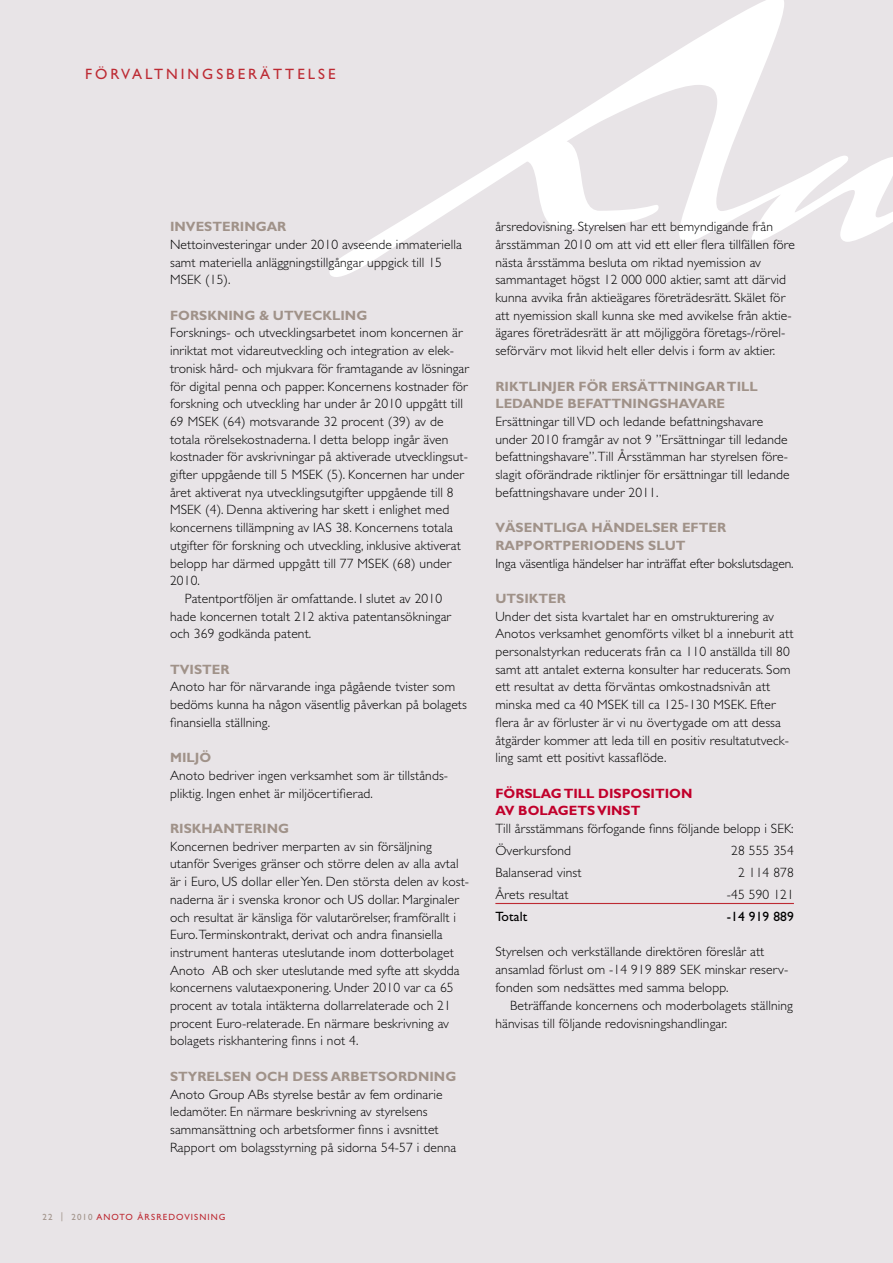
<style>
.page{position:relative;width:893px;height:1263px;background:#e8e4e7}
.page>*{position:absolute;margin:0;border:0;box-sizing:border-box;transform-origin:0 0}
.t1{font:15px "Gill Sans";letter-spacing:.2em;color:#bd2a33}
.t2{font:300 13.5px/17.7px "Gill Sans";letter-spacing:.01em;color:#000}
.t3{font:700 13.5px/17.7px "Gill Sans";color:#a09289}
.t4{font:700 13.5px/17.7px "Gill Sans";color:#c1002b}
.t5{font:13.5px "Gill Sans";letter-spacing:.01em;color:#000}
.t6{font:9px "Gill Sans";letter-spacing:.12em;color:#bd2a33}
.s1{color:#a09289}
</style>
<div class="page">
<svg style="left:329px;top:0;width:564px;height:277px"></svg>
<hr style="left:495px;top:903px;width:299px;height:1px;background:#bd2a33">
<p class="t1" style="left:85px;top:66px;width:252px">FÖRVA LTNINGSBERÄTTELSE</p>
<p class="t3" style="left:170px;top:218px;width:118px">INVESTERINGAR</p>
<p class="t2" style="left:170px;top:236px;width:293px">Nettoinvesteringar under 2010 avseende immateriella samt materiella anläggningstillgångar uppgick till 15<br>MSEK (15).</p>
<p class="t3" style="left:170px;top:306px;width:199px">FORSKNING &amp; UTVECKLING</p>
<p class="t2" style="left:170px;top:324px;width:294px">Forsknings- och utvecklingsarbetet inom koncernen är</p>
<p class="t2" style="left:170px;top:342px;width:285px">inriktat mot vidareutveckling och integration av elek-</p>
<p class="t2" style="left:170px;top:360px;width:300px">tronisk hård- och mjukvara för framtagande av lösningar</p>
<p class="t2" style="left:170px;top:377px;width:299px">för digital penna och papper. Koncernens kostnader för</p>
<p class="t2" style="left:170px;top:395px;width:294px">forskning och utveckling har under år 2010 uppgått till</p>
<p class="t2" style="left:170px;top:413px;width:275px">69 MSEK (64) motsvarande 32 procent (39) av de</p>
<p class="t2" style="left:170px;top:430px;width:280px">totala rörelsekostnaderna. I detta belopp ingår även</p>
<p class="t2" style="left:170px;top:448px;width:299px">kostnader för avskrivningar på aktiverade utvecklingsut-</p>
<p class="t2" style="left:170px;top:466px;width:295px">gifter uppgående till 5 MSEK (5). Koncernen har under</p>
<p class="t2" style="left:170px;top:483px;width:285px">året aktiverat nya utvecklingsutgifter uppgående till 8</p>
<p class="t2" style="left:170px;top:501px;width:281px">MSEK (4). Denna aktivering har skett i enlighet med</p>
<p class="t2" style="left:170px;top:519px;width:284px">koncernens tillämpning av IAS 38. Koncernens totala</p>
<p class="t2" style="left:170px;top:537px;width:292px">utgifter för forskning och utveckling, inklusive aktiverat</p>
<p class="t2" style="left:170px;top:554px;width:283px">belopp har därmed uppgått till 77 MSEK (68) under</p>
<p class="t2" style="left:170px;top:572px;width:31px">2010.</p>
<p class="t2" style="left:185px;top:590px;width:259px">Patentportföljen är omfattande. I slutet av 2010</p>
<p class="t2" style="left:170px;top:607px;width:282px">hade koncernen totalt 212 aktiva patentansökningar</p>
<p class="t2" style="left:170px;top:625px;width:143px">och 369 godkända patent.</p>
<p class="t3" style="left:170px;top:660px;width:61px">TVISTER</p>
<p class="t2" style="left:170px;top:678px;width:298px">Anoto har för närvarande inga pågående tvister som bedöms kunna ha någon väsentlig påverkan på bolagets finansiella ställning.</p>
<p class="t3" style="left:170px;top:749px;width:43px">MILJÖ</p>
<p class="t2" style="left:170px;top:767px;width:280px">Anoto bedriver ingen verksamhet som är tillstånds&shy;pliktig. Ingen enhet är miljöcertifierad.</p>
<p class="t3" style="left:170px;top:820px;width:120px">RISKHANTERING</p>
<p class="t2" style="left:170px;top:837px;width:301px">Koncernen bedriver merparten av sin försäljning utanför Sveriges gränser och större delen av alla avtal är i Euro, US dollar eller Yen. Den största delen av kost&shy;naderna är i svenska kronor och US dollar. Marginaler och resultat är känsliga för valutarörelser, framförallt i Euro. Terminskontrakt, derivat och andra finansiella instrument hanteras uteslutande inom dotterbolaget Anoto AB och sker uteslutande med syfte att skydda koncernens valutaexponering. Under 2010 var ca 65 procent av totala intäkterna dollarrelaterade och 21 procent Euro-relaterade. En närmare beskrivning av bolagets riskhantering finns i not 4.</p>
<p class="t3" style="left:170px;top:1067px;width:288px">STYRELSEN OCH DESS ARBETSORDNING</p>
<p class="t2" style="left:170px;top:1085px;width:288px">Anoto Group ABs styrelse består av fem ordinarie ledamöter. En närmare beskrivning av styrelsens sammansättning och arbetsformer finns i avsnittet Rapport om bolagsstyrning på sidorna 54-57 i denna</p>
<p class="t6" style="left:43px;top:1211px;width:185px"><span class="s1">22 | 2010</span> ANOTO ÅRSREDOVISNING</p>
<p class="t2" style="left:495px;top:218px;width:301px">årsredovisning. Styrelsen har ett bemyndigande från årsstämman 2010 om att vid ett eller flera tillfällen före nästa årsstämma besluta om riktad nyemission av sammantaget högst 12 000 000 aktier, samt att därvid kunna avvika från aktieägares företrädesrätt. Skälet för att nyemission skall kunna ske med avvikelse från aktie&shy;ägares företrädesrätt är att möjliggöra företags-/rörel&shy;seförvärv mot likvid helt eller delvis i form av aktier.</p>
<p class="t3" style="left:495px;top:377px;width:264px">RIKTLINJER FÖR ERSÄTTNINGAR TILL<br>LEDANDE BEFATTNINGSHAVARE</p>
<p class="t2" style="left:495px;top:413px;width:296px">Ersättningar till VD och ledande befattningshavare under 2010 framgår av not 9 ”Ersättningar till ledande befattningshavare”. Till Årsstämman har styrelsen före&shy;slagit oförändrade riktlinjer för ersättningar till ledande befattningshavare under 2011.</p>
<p class="t3" style="left:495px;top:519px;width:232px">VÄSENTLIGA HÄNDELSER EFTER<br>RAPPORTPERIODENS SLUT</p>
<p class="t2" style="left:495px;top:554px;width:300px">Inga väsentliga händelser har inträffat efter bokslutsdagen.</p>
<p class="t3" style="left:495px;top:589px;width:72px">UTSIKTER</p>
<p class="t2" style="left:495px;top:607px;width:299px">Under det sista kvartalet har en omstrukturering av Anotos verksamhet genomförts vilket bl a inneburit att personalstyrkan reducerats från ca 110 anställda till 80 samt att antalet externa konsulter har reducerats. Som ett resultat av detta förväntas omkostnadsnivån att minska med ca 40 MSEK till ca 125-130 MSEK. Efter flera år av förluster är vi nu övertygade om att dessa åtgärder kommer att leda till en positiv resultatutveck&shy;ling samt ett positivt kassaflöde.</p>
<p class="t4" style="left:495px;top:784px;width:199px">FÖRSLAG TILL DISPOSITION<br>AV BOLAGETS VINST</p>
<p class="t2" style="left:495px;top:818px;width:300px;line-height:21.9px">Till årsstämmans förfogande finns följande belopp i SEK:<br>Överkursfond</p>
<p class="t2" style="left:731px;top:842px;width:64px">28 555 354</p>
<p class="t2" style="left:495px;top:864px;width:88px">Balanserad vinst</p>
<p class="t2" style="left:738px;top:864px;width:57px">2 114 878</p>
<p class="t2" style="left:495px;top:886px;width:75px">Årets resultat</p>
<p class="t2" style="left:727px;top:886px;width:69px">-45 590 121</p>
<p class="t5" style="left:495px;top:908px;width:33px">TOTALT</p>
<p class="t5" style="left:727px;top:908px;width:69px">-14 919 889</p>
<p class="t2" style="left:495px;top:943px;width:294px">Styrelsen och verkställande direktören föreslår att ansamlad förlust om -14 919 889 SEK minskar reserv&shy;fonden som nedsättes med samma belopp.</p>
<p class="t2" style="left:495px;top:996px;width:299px;text-indent:15px">Beträffande koncernens och moderbolagets ställning hänvisas till följande redovisningshandlingar.</p>
</div>
